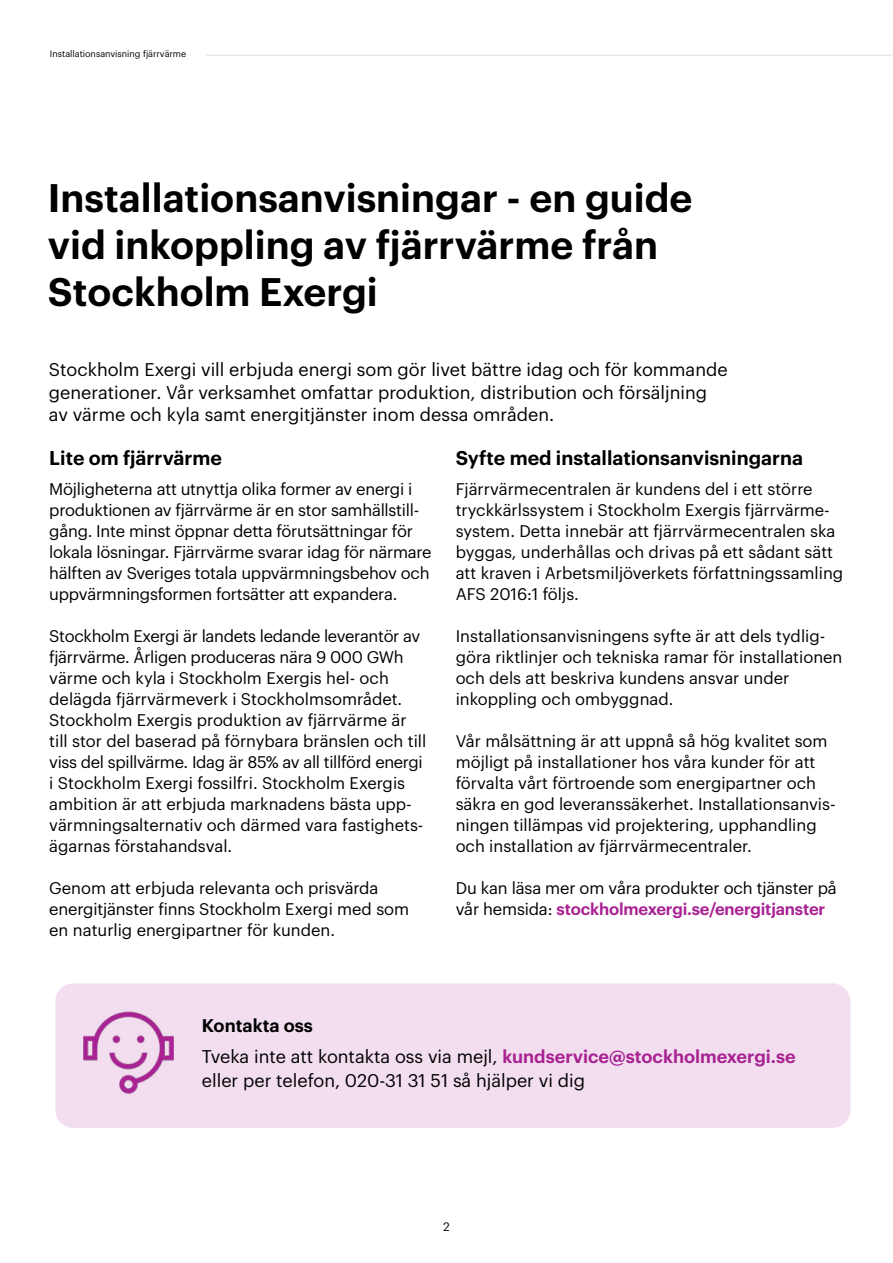
<style>
.page{position:relative;width:893px;height:1263px;background:#fff}
.page>*{position:absolute;margin:0;border:0;box-sizing:border-box;transform-origin:0 0}
.t1{font:600 39px/46.8px "Graphik";color:#000}
.t2{font:600 19.5px "Graphik";color:#000}
.t3{font:18px/22.5px "Graphik";color:#000}
.t4{font:16.5px/21px "Graphik";color:#000}
.t5{font:12px "Graphik";color:#000}
.t6{font:9px "Graphik";color:#000}
.s1{font-weight:600;color:#a82293}
.s2{font-weight:600}
</style>
<div class="page">
<hr style="left:206px;top:55px;width:687px;height:1px;background:#e9e9e9">
<div style="left:55px;top:983px;width:795px;height:145px;background:#f2deee;border-radius:18px"></div>
<img style="left:55px;top:983px;width:148px;height:145px">
<p class="t6" style="left:50px;top:47px;width:138px">Installationsanvisning fjärrvärme</p>
<h1 class="t1" style="left:48px;top:171px;width:646px">Installationsanvisningar - en guide vid inkoppling av fjärrvärme från<br>Stockholm Exergi</h1>
<p class="t3" style="left:49px;top:357px;width:680px">Stockholm Exergi vill erbjuda energi som gör livet bättre idag och för kommande generationer. Vår verksamhet omfattar produktion, distribution och försäljning av värme och kyla samt energitjänster inom dessa områden.</p>
<p class="t2" style="left:49px;top:443px;width:174px">Lite om fjärrvärme</p>
<p class="t4" style="left:49px;top:477px;width:384px">Möjligheterna att utnyttja olika former av energi i produktionen av fjärrvärme är en stor samhällstill&shy;gång. Inte minst öppnar detta förutsättningar för lokala lösningar. Fjärrvärme svarar idag för närmare hälften av Sveriges totala uppvärmningsbehov och uppvärmningsformen fortsätter att expandera.</p>
<p class="t4" style="left:49px;top:624px;width:379px">Stockholm Exergi är landets ledande leverantör av fjärrvärme. Årligen produceras nära 9 000 GWh värme och kyla i Stockholm Exergis hel- och delägda fjärrvärmeverk i Stockholmsområdet.<br>Stockholm Exergis produktion av fjärrvärme är till stor del baserad på förnybara bränslen och till viss del spillvärme. Idag är 85% av all tillförd energi i Stockholm Exergi fossilfri. Stockholm Exergis ambition är att erbjuda marknadens bästa upp&shy;värmningsalternativ och därmed vara fastighets&shy;ägarnas förstahandsval.</p>
<p class="t4" style="left:49px;top:876px;width:361px">Genom att erbjuda relevanta och prisvärda energitjänster finns Stockholm Exergi med som en naturlig energipartner för kunden.</p>
<p class="t2" style="left:456px;top:443px;width:349px">Syfte med installationsanvisningarna</p>
<p class="t4" style="left:456px;top:477px;width:389px">Fjärrvärmecentralen är kundens del i ett större tryckkärlssystem i Stockholm Exergis fjärrvärme&shy;system. Detta innebär att fjärrvärmecentralen ska byggas, underhållas och drivas på ett sådant sätt att kraven i Arbetsmiljöverkets författningssamling AFS 2016:1 följs.</p>
<p class="t4" style="left:456px;top:624px;width:388px">Installationsanvisningens syfte är att dels tydlig&shy;göra riktlinjer och tekniska ramar för installationen och dels att beskriva kundens ansvar under inkoppling och ombyggnad.</p>
<p class="t4" style="left:456px;top:729px;width:381px">Vår målsättning är att uppnå så hög kvalitet som möjligt på installationer hos våra kunder för att förvalta vårt förtroende som energipartner och säkra en god leveranssäkerhet. Installationsanvis&shy;ningen tillämpas vid projektering, upphandling och installation av fjärrvärmecentraler.</p>
<p class="t4" style="left:456px;top:876px;width:383px">Du kan läsa mer om våra produkter och tjänster på vår hemsida: <span class="s1">stockholmexergi.se/energitjanster</span></p>
<p class="t3" style="left:202px;top:1008px;width:595px;line-height:30.8px"><span class="s2">Kontakta oss<br></span>Tveka inte att kontakta oss via mejl, <span class="s1">kundservice@stockholmexergi.se</span></p>
<p class="t3" style="left:202px;top:1067px;width:384px">eller per telefon, 020-31 31 51 så hjälper vi dig</p>
<p class="t5" style="left:443px;top:1218px;width:8px">2</p>
</div>
